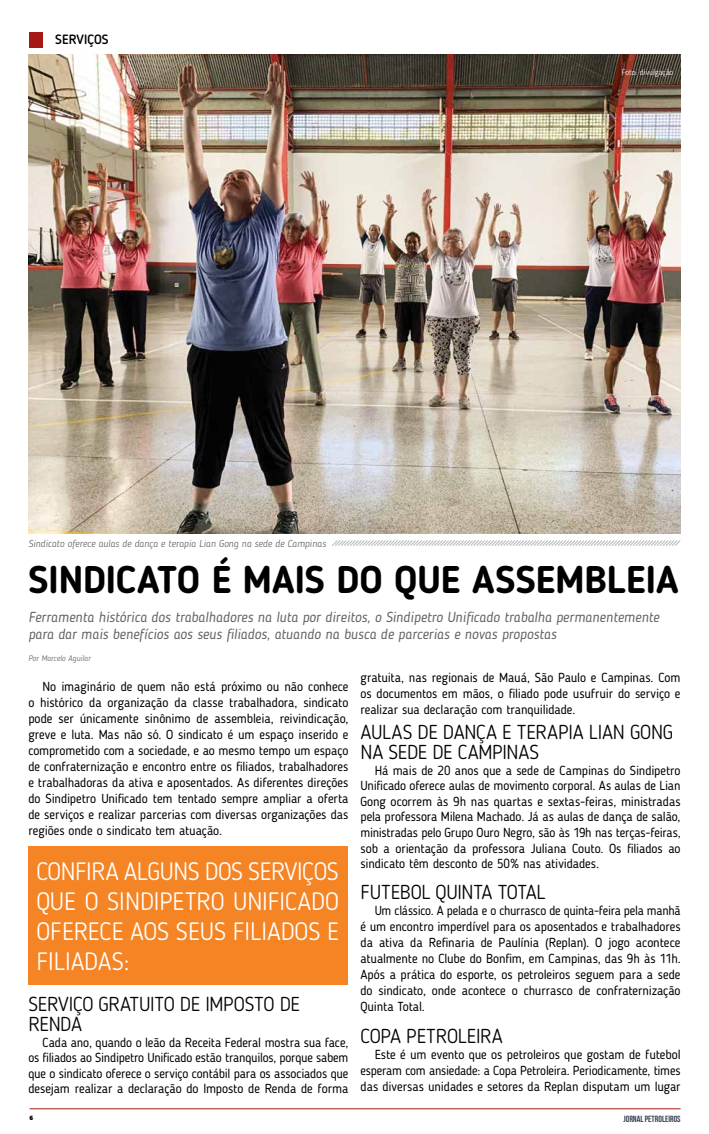
<style>
.page{position:relative;width:709px;height:1134px;background:#fff}
.page>*{position:absolute;margin:0;border:0;box-sizing:border-box;transform-origin:0 0}
.t1{font:700 38.3px "Blogger Sans";color:#000}
.t2{font:300 25px/30px "Blogger Sans";color:#fff;text-align:justify}
.t3{font:300 20px/20px "Blogger Sans";letter-spacing:-.01em;color:#000}
.t4{font:700 20px/32px "Blogger Sans";color:#fff}
.t5{font:italic 14.3px/17.2px "Blogger Sans";color:#636466}
.t6{font:500 13.4px "Blogger Sans";color:#000}
.t7{font:13px/16px "Blogger Sans";letter-spacing:-.005em;color:#000;text-align:justify}
.t8{font:italic 300 10px "Blogger Sans";color:#636466}
.t9{font:9px "Bebas Neue";color:#353f53}
.t10{font:italic 300 8px "Blogger Sans";color:#636466}
.t11{font:300 8px "Blogger Sans";color:#fff}
.t12{font:900 6px "Roihu";color:#000}
</style>
<div class="page">
<hr style="left:30px;top:1108px;width:650px;height:1px;background:#a51815">
<img style="left:28px;top:55px;width:652px;height:479px">
<div style="left:29px;top:32px;width:13px;height:15px;background:#a51815"></div>
<div style="left:28px;top:846px;width:319px;height:138px;background:#f58424"></div>
<svg style="left:332px;top:540px;width:349px;height:6px"></svg>
<p class="t6" style="left:55px;top:32px;width:55px">SERVIÇOS</p>
<p class="t8" style="left:28px;top:537px;width:299px">Sindicato oferece aulas de dança e terapia Lian Gong na sede de Campinas</p>
<p class="t11" style="left:622px;top:68px;width:53px">Foto: divulgação</p>
<h1 class="t1" style="left:28px;top:557px;width:652px">SINDICATO É MAIS DO QUE ASSEMBLEIA</h1>
<p class="t5" style="left:28px;top:608px;width:632px">Ferramenta histórica dos trabalhadores na luta por direitos, o Sindipetro Unificado trabalha permanentemente para dar mais benefícios aos seus filiados, atuando na busca de parcerias e novas propostas</p>
<p class="t10" style="left:28px;top:653px;width:64px">Por Marcelo Aguilar</p>
<p class="t7" style="left:28px;top:678px;width:322px;text-indent:14px">No imaginário de quem não está próximo ou não conhece o histórico da organização da classe trabalhadora, sindicato pode ser únicamente sinônimo de assembleia, reivindicação, greve e luta. Mas não só. O sindicato é um espaço inserido e comprometido com a sociedade, e ao mesmo tempo um espaço de confraternização e encontro entre os filiados, trabalhadores e trabalhadoras da ativa e aposentados. As diferentes direções do Sindipetro Unificado tem tentado sempre ampliar a oferta de serviços e realizar parcerias com diversas organizações das regiões onde o sindicato tem atuação.</p>
<h3 class="t4" style="left:28px;top:860px;width:321px">CONFIRA ALGUNS DOS SERVIÇOS QUE<br>O SINDIPETRO UNIFICADO OFERECE<br>AOS SEUS FILIADOS E FILIADAS:</h3>
<h2 class="t2" style="left:36px;top:857px;width:304px">CONFIRA ALGUNS DOS SERVIÇOS QUE O SINDIPETRO UNIFICADO OFERECE AOS SEUS FILIADOS E FILIADAS:</h2>
<h3 class="t3" style="left:28px;top:994px;width:273px">SERVIÇO GRATUITO DE IMPOSTO DE<br>RENDA</h3>
<p class="t7" style="left:28px;top:1034px;width:321px;line-height:15.6px;text-indent:14px">Cada ano, quando o leão da Receita Federal mostra sua face, os filiados ao Sindipetro Unificado estão tranquilos, porque sabem que o sindicato oferece o serviço contábil para os associados que desejam realizar a declaração do Imposto de Renda de forma</p>
<p class="t7" style="left:360px;top:670px;width:321px;line-height:15.6px">gratuita, nas regionais de Mauá, São Paulo e Campinas. Com os documentos em mãos, o filiado pode usufruir do serviço e realizar sua declaração com tranquilidade.</p>
<h3 class="t3" style="left:360px;top:722px;width:314px">AULAS DE DANÇA E TERAPIA LIAN GONG<br>NA SEDE DE CAMPINAS</h3>
<p class="t7" style="left:360px;top:762px;width:322px;line-height:15.6px;text-indent:14px">Há mais de 20 anos que a sede de Campinas do Sindipetro Unificado oferece aulas de movimento corporal. As aulas de Lian Gong ocorrem às 9h nas quartas e sextas-feiras, ministradas pela professora Milena Machado. Já as aulas de dança de salão, ministradas pelo Grupo Ouro Negro, são às 19h nas terças-feiras, sob a orientação da professora Juliana Couto. Os filiados ao sindicato têm desconto de 50% nas atividades.</p>
<h3 class="t3" style="left:360px;top:882px;width:186px">FUTEBOL QUINTA TOTAL</h3>
<p class="t7" style="left:360px;top:902px;width:322px;text-indent:14px">Um clássico. A pelada e o churrasco de quinta-feira pela manhã é um encontro imperdível para os aposentados e trabalhadores da ativa da Refinaria de Paulínia (Replan). O jogo acontece atualmente no Clube do Bonfim, em Campinas, das 9h às 11h.<br>Após a prática do esporte, os petroleiros seguem para a sede do sindicato, onde acontece o churrasco de confraternização Quinta Total.</p>
<h3 class="t3" style="left:360px;top:1026px;width:144px">COPA PETROLEIRA</h3>
<p class="t7" style="left:360px;top:1046px;width:321px;text-indent:14px">Este é um evento que os petroleiros que gostam de futebol esperam com ansiedade: a Copa Petroleira. Periodicamente, times das diversas unidades e setores da Replan disputam um lugar</p>
<p class="t12" style="left:30px;top:1115px;width:5px">6</p>
<p class="t9" style="left:623px;top:1113px;width:59px">JORNAL PETROLEIROS</p>
</div>
